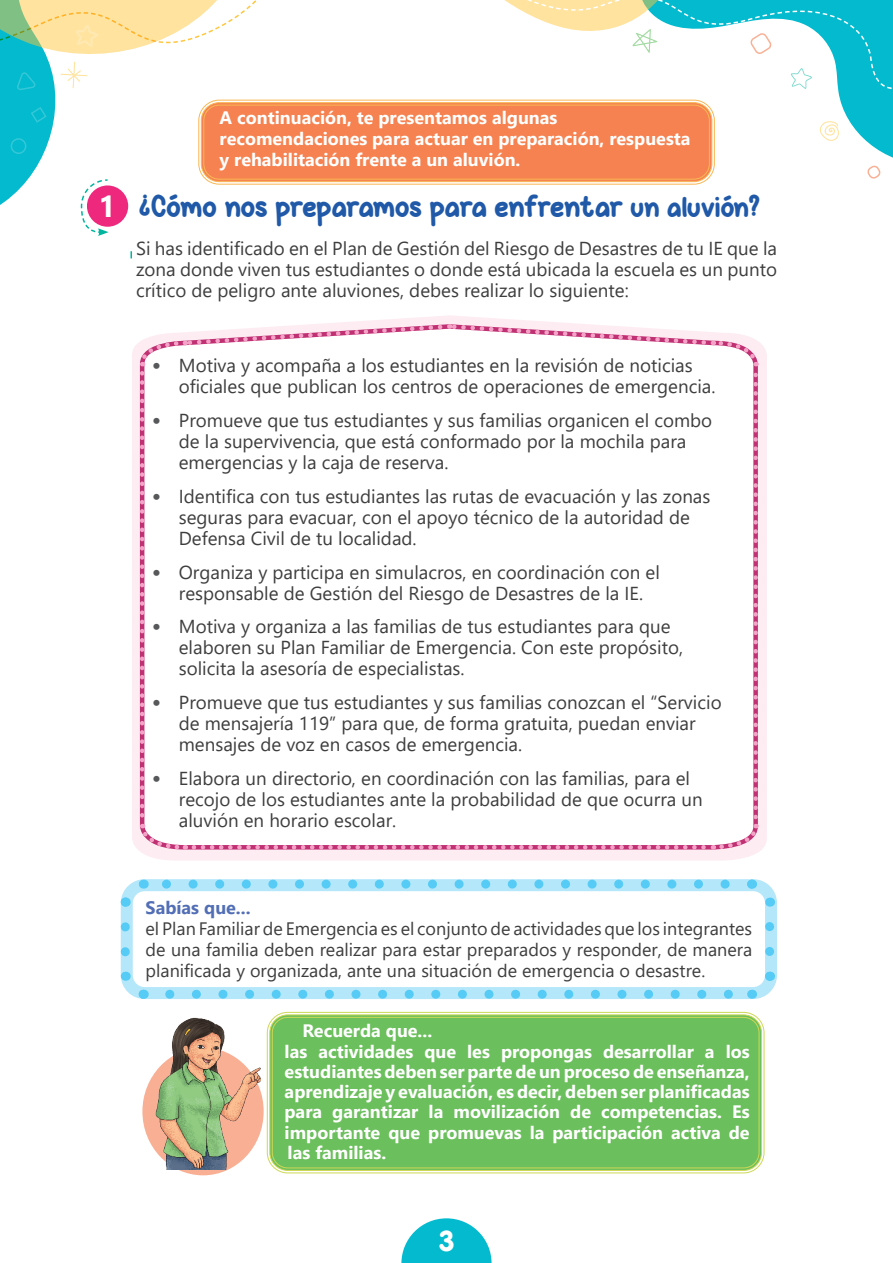
<style>
.page{position:relative;width:893px;height:1263px;background:#fff}
.page>*{position:absolute;margin:0;border:0;box-sizing:border-box;transform-origin:0 0}
.t1{font:31.5px "Vanilla Caramel";letter-spacing:-.015em;color:#2059a8}
.t2{font:30px "VAG Round";color:#fff}
.t3{font:700 30px "Segoe UI";color:#fff}
.Cuerpo{font:18.75px/21px "Segoe UI";color:#3e3e3f}
.t4{font:700 18px/20.2px "Segoe UI";color:#fff;text-align:justify}
.Cuerpo-2{font:18px/21px "Segoe UI";color:#3e3e3f;text-align:justify}
.Cuerpo-3{font:700 18px "Segoe UI";color:#526eb5}
.s1{font-size:30px}
.s2{font-weight:700;font-size:22.5px;color:#57585a}
</style>
<div class="page">
<svg style="left:401px;top:1218px;width:91px;height:45px"></svg>
<svg style="left:441px;top:0;width:452px;height:180px"></svg>
<svg style="left:130px;top:251px;width:2px;height:7px"></svg>
<svg style="left:0;top:0;width:274px;height:236px"></svg>
<svg style="left:132px;top:315px;width:635px;height:545px;fill:#fdedf3"></svg>
<svg style="left:137px;top:322px;width:624px;height:530px"></svg>
<img style="left:142px;top:1017px;width:119px;height:152px">
<div style="left:270px;top:1015px;width:491px;height:155px;background:#6cbf5d;border-radius:18px"></div>
<div style="left:267px;top:1012px;width:497px;height:161px;border:1px solid #cdd855;border-radius:20px"></div>
<div style="left:269px;top:1014px;width:493px;height:157px;border:1px solid #cdd855;border-radius:18px"></div>
<div style="left:272px;top:1017px;width:487px;height:151px;border:1px solid #cdd855;border-radius:16px"></div>
<div style="left:121px;top:879px;width:656px;height:120px;border:12px solid #6bcff6;border-radius:18px"></div>
<svg style="left:121px;top:927px;width:9px;height:37px"></svg>
<svg style="left:170px;top:990px;width:568px;height:9px"></svg>
<svg style="left:765px;top:914px;width:9px;height:37px"></svg>
<svg style="left:156px;top:880px;width:569px;height:9px"></svg>
<svg style="left:120px;top:972px;width:32px;height:27px"></svg>
<svg style="left:752px;top:967px;width:25px;height:32px"></svg>
<svg style="left:743px;top:879px;width:34px;height:28px"></svg>
<svg style="left:120px;top:879px;width:24px;height:32px"></svg>
<div style="left:201px;top:103px;width:511px;height:79px;background:#f58250;border-radius:18px"></div>
<div style="left:198px;top:100px;width:517px;height:85px;border:1px solid #f8b855;border-radius:20px"></div>
<div style="left:201px;top:102px;width:511px;height:80px;border:1px solid #f8b855;border-radius:18px"></div>
<div style="left:203px;top:105px;width:507px;height:75px;border:1px solid #f8b855;border-radius:16px"></div>
<p class="t4" style="left:220px;top:106px;width:472px;line-height:21px;text-align:left">A continuación, te presentamos algunas recomendaciones para actuar en preparación, respuesta y rehabilitación frente a un aluvión.</p>
<p class="t3" style="left:99px;top:178px;width:19px">1</p>
<p class="t1" style="left:139px;top:188px;width:623px"><span class="s1">¿</span>Cómo nos preparamos para enfrentar <span class="s1">un aluvión?</span></p>
<p class="Cuerpo" style="left:136px;top:236px;width:642px;text-align:justify">Si has identificado en el Plan de Gestión del Riesgo de Desastres de tu IE que la zona donde viven tus estudiantes o donde está ubicada la escuela es un punto crítico de peligro ante aluviones, debes realizar lo siguiente:</p>
<p class="Cuerpo" style="left:179px;top:353px;width:538px;text-indent:-27px"><span class="s2">•</span> Motiva y acompaña a los estudiantes en la revisión de noticias oficiales que publican los centros de operaciones de emergencia.</p>
<p class="Cuerpo" style="left:179px;top:408px;width:535px;text-indent:-27px"><span class="s2">•</span> Promueve que tus estudiantes y sus familias organicen el combo de la supervivencia, que está conformado por la mochila para emergencias y la caja de reserva.</p>
<p class="Cuerpo" style="left:179px;top:484px;width:533px;text-indent:-27px"><span class="s2">•</span> Identifica con tus estudiantes las rutas de evacuación y las zonas seguras para evacuar, con el apoyo técnico de la autoridad de<br>Defensa Civil de tu localidad.</p>
<p class="Cuerpo" style="left:152px;top:560px;width:510px;text-align:center"><span class="s2">•</span> Organiza y participa en simulacros, en coordinación con el responsable de Gestión del Riesgo de Desastres de la IE.</p>
<p class="Cuerpo" style="left:179px;top:614px;width:506px;text-indent:-27px"><span class="s2">•</span> Motiva y organiza a las familias de tus estudiantes para que elaboren su Plan Familiar de Emergencia. Con este propósito, solicita la asesoría de especialistas.</p>
<p class="Cuerpo" style="left:179px;top:690px;width:544px;text-indent:-27px"><span class="s2">•</span> Promueve que tus estudiantes y sus familias conozcan el “Servicio de mensajería 119” para que, de forma gratuita, puedan enviar mensajes de voz en casos de emergencia.</p>
<p class="Cuerpo" style="left:179px;top:766px;width:525px;text-indent:-27px"><span class="s2">•</span> Elabora un directorio, en coordinación con las familias, para el recojo de los estudiantes ante la probabilidad de que ocurra un aluvión en horario escolar.</p>
<p class="Cuerpo-3" style="left:146px;top:891px;width:107px">Sabías que...</p>
<p class="Cuerpo-2" style="left:146px;top:916px;width:608px">el Plan Familiar de Emergencia es el conjunto de actividades que los integrantes de una familia deben realizar para estar preparados y responder, de manera planificada y organizada, ante una situación de emergencia o desastre.</p>
<p class="t4" style="left:303px;top:1019px;width:131px">Recuerda que...</p>
<p class="t4" style="left:285px;top:1040px;width:467px">las actividades que les propongas desarrollar a los estudiantes deben ser parte de un proceso de enseñanza, aprendizaje y evaluación, es decir, deben ser planificadas para garantizar la movilización de competencias. Es importante que promuevas la participación activa de las familias.</p>
<h2 class="t2" style="left:438px;top:1224px;width:18px">3</h2>
</div>
